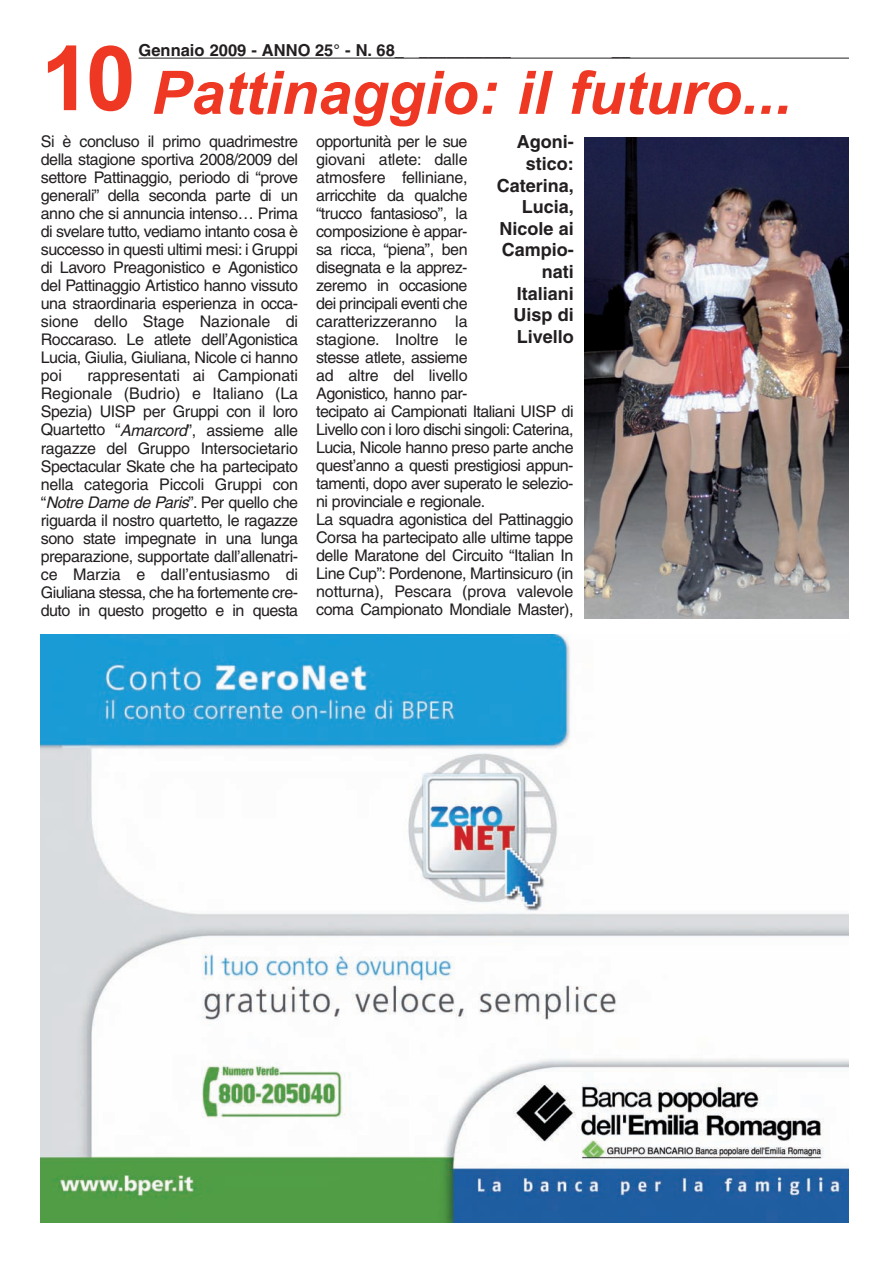
<style>
.page{position:relative;width:893px;height:1265px;background:#fff}
.page>*{position:absolute;margin:0;border:0;box-sizing:border-box;transform-origin:0 0}
.t1{font:700 90px "Arial";color:#ef3823}
.t2{font:italic 700 60px "Arial";color:#ef3823}
.t3{font:700 18px/21.6px "Helvetica";color:#231f20;text-align:right}
.t4{font:700 16.5px "Helvetica";color:#231f20}
.t5{font:16.05px/18px "Helvetica";letter-spacing:-.035em;color:#231f20;text-align:justify}
.s1{font-style:italic}
</style>
<div class="page">
<img style="left:41px;top:634px;width:808px;height:588px">
<hr style="left:139px;top:58px;width:710px;height:1px;background:#231f20">
<img style="left:585px;top:138px;width:263px;height:480px">
<h1 class="t1" style="left:41px;top:46px;width:97px">10</h1>
<p class="t4" style="left:139px;top:45px;width:374px">Gennaio 2009 - ANNO 25° - N. 68_ __________</p>
<p class="t4" style="left:612px;top:45px;width:20px">__</p>
<h2 class="t2" style="left:151px;top:71px;width:642px">Pattinaggio: il futuro...</h2>
<p class="t5" style="left:41px;top:134px;width:259px">Si è concluso il primo quadrimestre della stagione sportiva 2008/2009 del settore Pattinaggio, periodo di “prove generali” della seconda parte di un anno che si annuncia intenso… Prima di svelare tutto, vediamo intanto cosa è successo in questi ultimi mesi: i Gruppi di Lavoro Preagonistico e Agonistico del Pattinaggio Artistico hanno vissuto una straordinaria esperienza in occa&shy;sione dello Stage Nazionale di Roccaraso. Le atlete dell’Agonistica Lucia, Giulia, Giuliana, Nicole ci hanno poi</p>
<p class="t3" style="left:497px;top:133px;width:79px">Agoni&shy;stico:<br>Caterina,<br>Lucia,<br>Nicole ai<br>Campio&shy;nati<br>Italiani<br>Uisp di<br>Livello</p>
<p class="t5" style="left:316px;top:134px;width:259px;text-align:left">opportunità per le sue<br>giovani atlete: dalle<br>atmosfere felliniane,<br>arricchite da qualche<br>“trucco fantasioso”, la<br>composizione è appar-<br>sa ricca, “piena”, ben<br>disegnata e la apprez-<br>zeremo in occasione<br>dei principali eventi che caratterizzeranno la<br>stagione. Inoltre le<br>stesse atlete, assieme<br>ad altre del livello<br>Agonistico, hanno par-<br>tecipato ai Campionati Italiani UISP di<br>Livello con i loro dischi singoli: Caterina,<br>Lucia, Nicole hanno preso parte anche quest’anno a questi prestigiosi appun&shy;tamenti, dopo aver superato le selezio&shy;ni provinciale e regionale.<br>La squadra agonistica del Pattinaggio<br>Corsa ha partecipato alle ultime tappe delle Maratone del Circuito “Italian In<br>Line Cup”: Pordenone, Martinsicuro (in notturna), Pescara (prova valevole coma Campionato Mondiale Master),</p>
<p class="t5" style="left:41px;top:368px;width:259px;text-indent:47px">rappresentati ai Campionati Regionale (Budrio) e Italiano (La Spezia) UISP per Gruppi con il loro Quartetto “<span class="s1">Amarcord</span>”, assieme alle ragazze del Gruppo Intersocietario Spectacular Skate che ha partecipato nella categoria Piccoli Gruppi con “ <span class="s1">Notre Dame de Paris</span>” . Pe r q u e l l o c h e riguarda il nostro quartetto, le ragazze sono state impegnate in una lunga preparazione, supportate dall’allenatri&shy;ce Marzia e dall’entusiasmo di Giuliana stessa, che ha fortemente cre&shy;duto in questo progetto e in questa</p>
</div>
